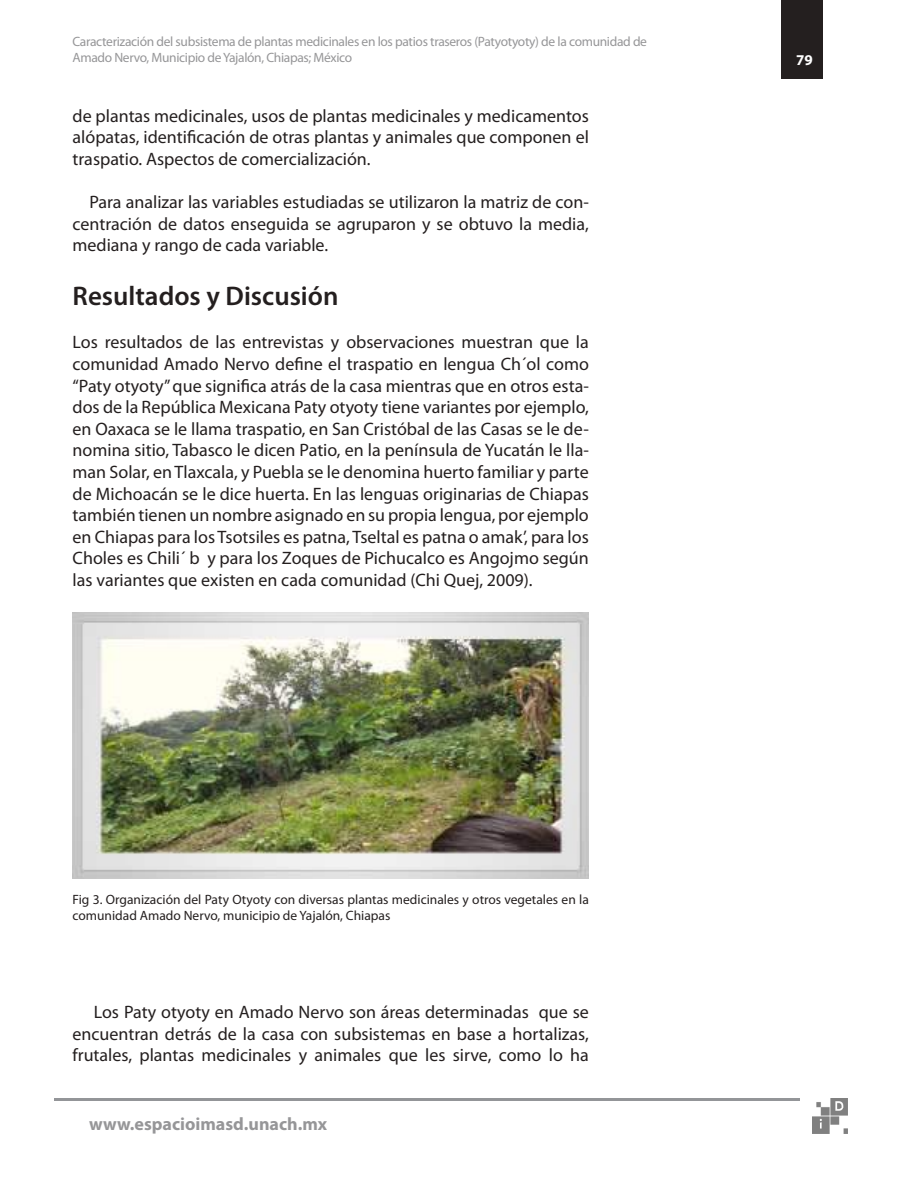
<style>
.page{position:relative;width:918px;height:1188px;background:#fff}
.page>*{position:absolute;margin:0;border:0;box-sizing:border-box;transform-origin:0 0}
.t1{font:600 27px "Myriad Pro";color:#241f1f}
.t2{font:18px/21.6px "Myriad Pro";color:#241f1f;text-align:justify}
.t3{font:700 18px "Myriad Pro";color:#969698}
.t4{font:700 15px "Myriad Pro";color:#fff}
.t5{font:13.5px/16.2px "Myriad Pro";letter-spacing:-.025em;color:#969698}
.t6{font:13.5px/16.2px "Myriad Pro";color:#241f1f}
</style>
<div class="page">
<div style="left:782px;top:0;width:41px;height:78px;background:#241f1f"></div>
<hr style="left:54px;top:1098px;width:745px;height:3px;background:#939598">
<img style="left:812px;top:1098px;width:36px;height:36px">
<img style="left:73px;top:612px;width:516px;height:266px">
<p class="t5" style="left:73px;top:33px;width:576px">Caracterización del subsistema de plantas medicinales en los patios traseros (Patyotyoty) de la comunidad de<br>Amado Nervo, Municipio de Yajalón, Chiapas; México</p>
<p class="t2" style="left:73px;top:104px;width:518px">de plantas medicinales, usos de plantas medicinales y medicamentos alópatas, identificación de otras plantas y animales que componen el traspatio. Aspectos de comercialización.</p>
<p class="t2" style="left:73px;top:191px;width:518px;text-indent:17px">Para analizar las variables estudiadas se utilizaron la matriz de con&shy;centración de datos enseguida se agruparon y se obtuvo la media, mediana y rango de cada variable.</p>
<h1 class="t1" style="left:73px;top:279px;width:268px">Resultados y Discusión</h1>
<p class="t2" style="left:73px;top:331px;width:518px">Los resultados de las entrevistas y observaciones muestran que la comunidad Amado Nervo define el traspatio en lengua Ch´ol como “Paty otyoty” que significa atrás de la casa mientras que en otros esta&shy;dos de la República Mexicana Paty otyoty tiene variantes por ejemplo, en Oaxaca se le llama traspatio, en San Cristóbal de las Casas se le de&shy;nomina sitio, Tabasco le dicen Patio, en la península de Yucatán le lla&shy;man Solar, en Tlaxcala, y Puebla se le denomina huerto familiar y parte de Michoacán se le dice huerta. En las lenguas originarias de Chiapas también tienen un nombre asignado en su propia lengua, por ejemplo en Chiapas para los Tsotsiles es patna, Tseltal es patna o amak’, para los Choles es Chili´ b y para los Zoques de Pichucalco es Angojmo según las variantes que existen en cada comunidad (Chi Quej, 2009).</p>
<p class="t6" style="left:73px;top:891px;width:518px">Fig 3. Organización del Paty Otyoty con diversas plantas medicinales y otros vegetales en la comunidad Amado Nervo, municipio de Yajalón, Chiapas</p>
<p class="t2" style="left:73px;top:1001px;width:518px;text-indent:21px">Los Paty otyoty en Amado Nervo son áreas determinadas que se encuentran detrás de la casa con subsistemas en base a hortalizas, frutales, plantas medicinales y animales que les sirve, como lo ha</p>
<p class="t3" style="left:89px;top:1112px;width:240px">www.espacioimasd.unach.mx</p>
<p class="t4" style="left:796px;top:50px;width:18px">79</p>
</div>
